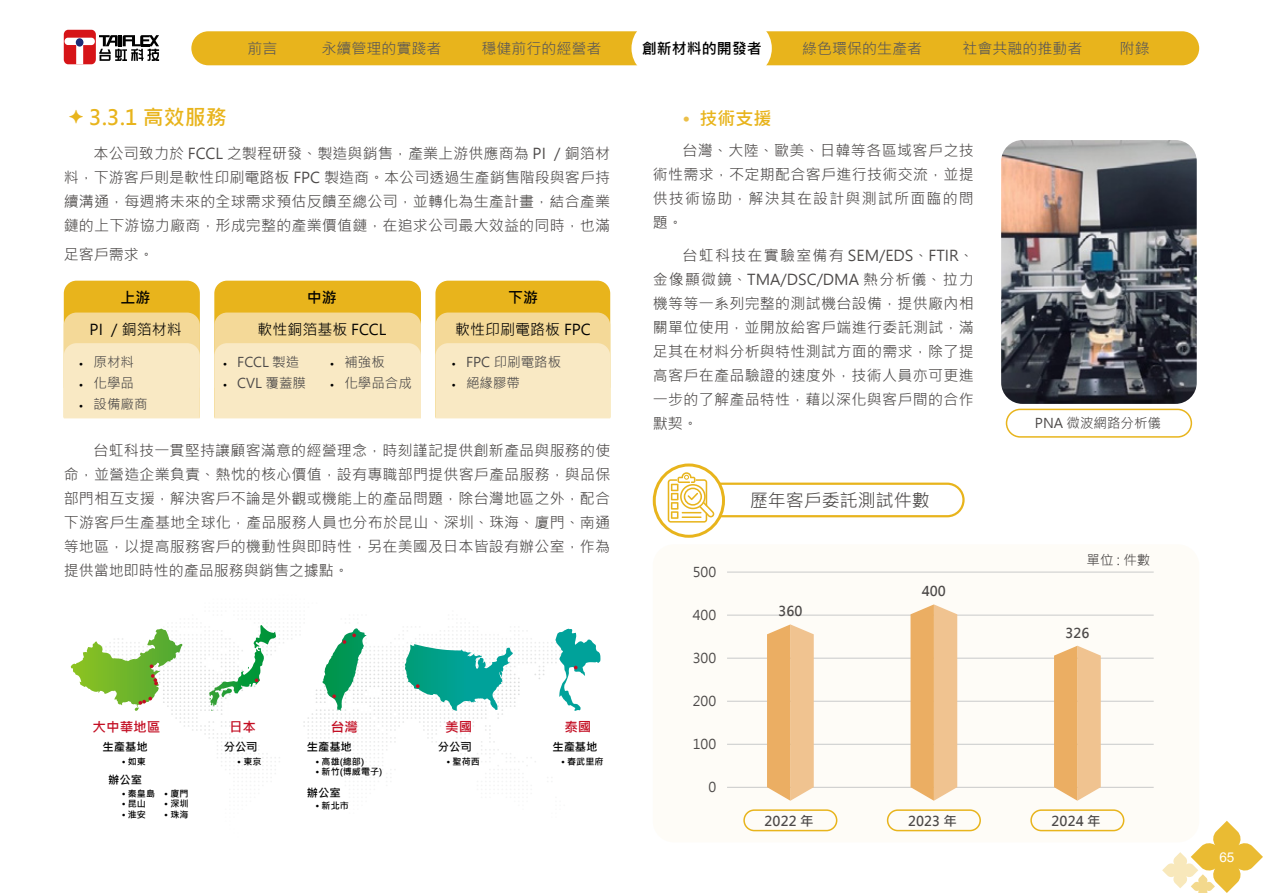
<style>
.page{position:relative;width:1263px;height:893px;background:#fff}
.page>*{position:absolute;margin:0;border:0;box-sizing:border-box;transform-origin:0 0}
.t1{font:700 21px "Microsoft Jheng Hei";color:#e8b41c}
.t2{font:18px "Microsoft Jheng Hei";color:#4c4948}
.t3{font:700 18px "Microsoft Jheng Hei";color:#e8b41c}
.t4{font:15px/24px "Microsoft Jheng Hei";letter-spacing:.015em;color:#4c4948;text-align:justify}
.t5{font:15px "Microsoft Jheng Hei";color:#595757}
.t6{font:15px "Microsoft Jheng Hei";color:#000}
.t7{font:700 15px "Microsoft Jheng Hei";color:#000}
.t8{font:13.5px "Microsoft Jheng Hei";color:#4c4948}
.t9{font:700 13.5px "Microsoft Jheng Hei";color:#4c4948}
.t10{font:700 13.5px "Microsoft Jheng Hei";color:#c30e23}
.t11{font:13.5px "Arial";color:#fff}
.t12{font:700 11.25px "Microsoft Jheng Hei";color:#000}
.t13{font:700 9px "Microsoft Jheng Hei";color:#000}
.s1{font-family:"Adobe Ming Std";font-weight:300;font-size:18px;color:#000}
.s2{color:#ebbf48}
</style>
<div class="page">
<div style="left:191px;top:31px;width:1008px;height:34px;background:#e8b41c;border-radius:17px"></div>
<div style="left:631px;top:19px;width:59px;height:59px;background:#fff;border-radius:50%"></div>
<div style="left:672px;top:19px;width:59px;height:59px;background:#fff;border-radius:50%"></div>
<div style="left:713px;top:19px;width:59px;height:59px;background:#fff;border-radius:50%"></div>
<svg style="left:1162px;top:821px;width:101px;height:72px"></svg>
<svg style="left:64px;top:30px;width:32px;height:34px"></svg>
<div style="left:65px;top:38px;width:30px;height:7px;background:#fff;border-radius:4px"></div>
<div style="left:76px;top:38px;width:7px;height:9px;background:#1d2a74;border-radius:50%"></div>
<svg style="left:99px;top:35px;width:60px;height:26px"></svg>
<div style="left:653px;top:544px;width:546px;height:298px;background:#fefcf7;border-radius:21px"></div>
<svg style="left:64px;top:281px;width:136px;height:137px;background:#f3d993"></svg>
<svg style="left:435px;top:281px;width:175px;height:137px;background:#f3d993"></svg>
<svg style="left:214px;top:281px;width:207px;height:137px;background:#f3d993"></svg>
<svg style="left:71px;top:625px;width:530px;height:157px"></svg>
<img style="left:1001px;top:140px;width:196px;height:264px">
<div style="left:1006px;top:409px;width:186px;height:29px;border:2px solid #e8b41c;border-radius:14px"></div>
<div style="left:704px;top:483px;width:261px;height:34px;border:2px solid #e8b41c;border-radius:16px"></div>
<svg style="left:654px;top:465px;width:69px;height:71px"></svg>
<div style="left:653px;top:463px;width:72px;height:75px;border:3px solid #e8b41c;border-radius:50%"></div>
<svg style="left:668px;top:472px;width:46px;height:51px"></svg>
<hr style="left:727px;top:787px;width:427px;height:1px;background:#c9caca">
<hr style="left:727px;top:744px;width:427px;height:1px;background:#c9caca">
<hr style="left:727px;top:701px;width:427px;height:1px;background:#c9caca">
<hr style="left:727px;top:658px;width:427px;height:1px;background:#c9caca">
<hr style="left:727px;top:615px;width:427px;height:1px;background:#c9caca">
<hr style="left:727px;top:572px;width:427px;height:1px;background:#c9caca">
<svg style="left:767px;top:624px;width:47px;height:177px;background:#eebd83"></svg>
<div style="left:743px;top:809px;width:94px;height:22px;border:2px solid #e8b41c;border-radius:10px"></div>
<svg style="left:910px;top:604px;width:47px;height:197px;background:#eebd82"></svg>
<div style="left:887px;top:809px;width:94px;height:22px;border:2px solid #e8b41c;border-radius:10px"></div>
<svg style="left:1054px;top:646px;width:47px;height:155px;background:#eebe84"></svg>
<div style="left:1030px;top:809px;width:94px;height:22px;border:2px solid #e8b41c;border-radius:10px"></div>
<p class="t5" style="left:248px;top:39px;width:31px">前言</p>
<p class="t5" style="left:321px;top:39px;width:121px">永續管理的實踐者</p>
<p class="t5" style="left:482px;top:39px;width:121px">穩健前行的經營者</p>
<p class="t7" style="left:642px;top:39px;width:121px">創新材料的開發者</p>
<p class="t5" style="left:802px;top:39px;width:121px">綠色環保的生產者</p>
<p class="t5" style="left:962px;top:39px;width:121px">社會共融的推動者</p>
<p class="t5" style="left:1120px;top:39px;width:31px">附錄</p>
<h1 class="t1" style="left:89px;top:104px;width:139px">3.3.1 高效服務</h1>
<p class="t4" style="left:64px;top:142px;width:548px;text-indent:30px">本公司致力於 FCCL 之製程研發、製造與銷售，產業上游供應商為 PI ／銅箔材料，下游客戶則是軟性印刷電路板 FPC 製造商。本公司透過生產銷售階段與客戶持續溝通，每週將未來的全球需求預估反饋至總公司，並轉化為生產計畫，結合產業鏈的上下游協力廠商，形成完整的產業價值鏈，在追求公司最大效益的同時，也滿</p>
<p class="t4" style="left:64px;top:242px;width:91px">足客戶需求。</p>
<p class="t7" style="left:121px;top:288px;width:31px">上游</p>
<p class="t7" style="left:307px;top:288px;width:31px">中游</p>
<p class="t7" style="left:508px;top:288px;width:31px">下游</p>
<p class="t6" style="left:90px;top:320px;width:94px">PI ／銅箔材料</p>
<p class="t6" style="left:257px;top:320px;width:130px">軟性銅箔基板 FCCL</p>
<p class="t6" style="left:455px;top:320px;width:137px">軟性印刷電路板 FPC</p>
<p class="t8" style="left:72px;top:354px;width:63px"><span class="s1">•</span> 原材料</p>
<p class="t8" style="left:72px;top:375px;width:63px"><span class="s1">•</span> 化學品</p>
<p class="t8" style="left:72px;top:396px;width:77px"><span class="s1">•</span> 設備廠商</p>
<p class="t8" style="left:445px;top:354px;width:118px"><span class="s1">•</span> FPC 印刷電路板</p>
<p class="t8" style="left:445px;top:375px;width:77px"><span class="s1">•</span> 絕緣膠帶</p>
<p class="t8" style="left:323px;top:354px;width:63px"><span class="s1">•</span> 補強板</p>
<p class="t8" style="left:323px;top:375px;width:90px"><span class="s1">•</span> 化學品合成</p>
<p class="t8" style="left:216px;top:354px;width:85px"><span class="s1">•</span> FCCL 製造</p>
<p class="t8" style="left:216px;top:375px;width:91px"><span class="s1">•</span> CVL 覆蓋膜</p>
<p class="t4" style="left:64px;top:438px;width:548px;text-indent:30px">台虹科技一貫堅持讓顧客滿意的經營理念，時刻謹記提供創新產品與服務的使命，並營造企業負責、熱忱的核心價值，設有專職部門提供客戶產品服務，與品保部門相互支援，解決客戶不論是外觀或機能上的產品問題，除台灣地區之外，配合下游客戶生產基地全球化，產品服務人員也分布於昆山、深圳、珠海、廈門、南通等地區，以提高服務客戶的機動性與即時性，另在美國及日本皆設有辦公室，作為提供當地即時性的產品服務與銷售之據點。</p>
<p class="t10" style="left:93px;top:719px;width:69px">大中華地區</p>
<p class="t10" style="left:229px;top:719px;width:29px">日本</p>
<p class="t10" style="left:331px;top:719px;width:29px">台灣</p>
<p class="t10" style="left:445px;top:719px;width:29px">美國</p>
<p class="t10" style="left:564px;top:719px;width:29px">泰國</p>
<p class="t12" style="left:103px;top:739px;width:47px">生產基地</p>
<p class="t12" style="left:108px;top:773px;width:35px">辦公室</p>
<p class="t12" style="left:307px;top:739px;width:47px">生產基地</p>
<p class="t12" style="left:307px;top:785px;width:35px">辦公室</p>
<p class="t12" style="left:552px;top:739px;width:47px">生產基地</p>
<p class="t13" style="left:561px;top:756px;width:44px">• 春武里府</p>
<p class="t12" style="left:224px;top:739px;width:35px">分公司</p>
<p class="t12" style="left:438px;top:739px;width:35px">分公司</p>
<p class="t13" style="left:237px;top:756px;width:26px">• 東京</p>
<p class="t13" style="left:315px;top:756px;width:50px">• 高雄(總部)</p>
<p class="t13" style="left:315px;top:766px;width:68px">• 新竹(博威電子)</p>
<p class="t13" style="left:315px;top:800px;width:35px">• 新北市</p>
<p class="t13" style="left:122px;top:756px;width:26px">• 如東</p>
<p class="t13" style="left:122px;top:787px;width:35px">• 秦皇島</p>
<p class="t13" style="left:122px;top:798px;width:26px">• 昆山</p>
<p class="t13" style="left:122px;top:809px;width:26px">• 淮安</p>
<p class="t13" style="left:446px;top:756px;width:35px">• 聖荷西</p>
<p class="t13" style="left:164px;top:787px;width:26px">• 廈門</p>
<p class="t13" style="left:164px;top:798px;width:26px">• 深圳</p>
<p class="t13" style="left:164px;top:809px;width:26px">• 珠海</p>
<p class="t3" style="left:682px;top:107px;width:91px"><span class="s2">•</span> 技術支援</p>
<p class="t4" style="left:653px;top:139px;width:323px;text-indent:30px">台灣、大陸、歐美、日韓等各區域客戶之技術性需求，不定期配合客戶進行技術交流，並提供技術協助，解決其在設計與測試所面臨的問題。</p>
<p class="t4" style="left:653px;top:243px;width:323px;text-indent:30px">台虹科技在實驗室備有 SEM/EDS、FTIR、金像顯微鏡、TMA/DSC/DMA 熱分析儀、拉力機等等一系列完整的測試機台設備，提供廠內相關單位使用，並開放給客戶端進行委託測試，滿足其在材料分析與特性測試方面的需求，除了提高客戶在產品驗證的速度外，技術人員亦可更進一步的了解產品特性，藉以深化與客戶間的合作默契。</p>
<p class="t8" style="left:693px;top:564px;width:25px">500</p>
<p class="t8" style="left:693px;top:607px;width:25px">400</p>
<p class="t8" style="left:693px;top:650px;width:25px">300</p>
<p class="t8" style="left:693px;top:693px;width:25px">200</p>
<p class="t8" style="left:693px;top:736px;width:25px">100</p>
<p class="t8" style="left:708px;top:778px;width:9px">0</p>
<p class="t2" style="left:750px;top:489px;width:181px">歷年客戶委託測試件數</p>
<p class="t9" style="left:778px;top:603px;width:26px">360</p>
<p class="t9" style="left:764px;top:812px;width:51px">2022 年</p>
<p class="t9" style="left:922px;top:583px;width:26px">400</p>
<p class="t9" style="left:908px;top:812px;width:51px">2023 年</p>
<p class="t8" style="left:1035px;top:415px;width:128px">PNA 微波網路分析儀</p>
<p class="t8" style="left:1086px;top:552px;width:65px">單位 : 件數</p>
<p class="t9" style="left:1065px;top:625px;width:26px">326</p>
<p class="t9" style="left:1051px;top:812px;width:51px">2024 年</p>
<p class="t11" style="left:1219px;top:848px;width:17px">65</p>
</div>
